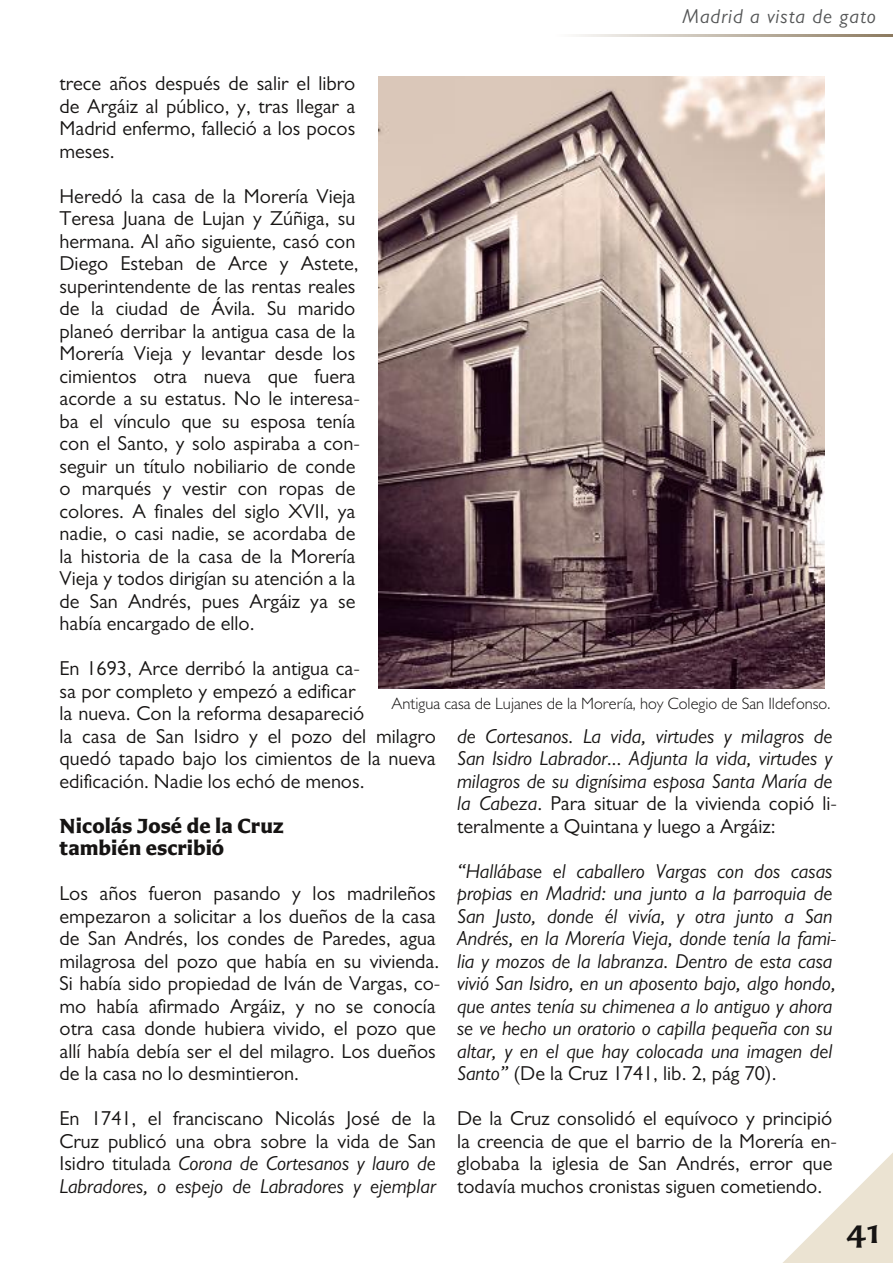
<style>
.page{position:relative;width:893px;height:1263px;background:#fff}
.page>*{position:absolute;margin:0;border:0;box-sizing:border-box;transform-origin:0 0}
.t1{font:600 33px "Carter Sans W01";color:#161413}
.t2{font:700 21px/22.5px "Carter Sans W01";color:#161413}
.t3{font:20.25px/22.5px "Gill Sans";color:#161413}
.t4{font:italic 20.25px/22.5px "Gill Sans";color:#161413}
.t5{font:italic 20.25px "Gill Sans";letter-spacing:.05em;color:#545556}
.t6{font:300 16.5px "Gill Sans";color:#161413}
.s1{font-style:italic}
.s2{font-style:normal}
</style>
<div class="page">
<svg style="left:783px;top:1153px;width:110px;height:110px"></svg>
<svg style="left:576px;top:34px;width:317px;height:2px"></svg>
<img style="left:378px;top:77px;width:447px;height:612px">
<p class="t5" style="left:682px;top:4px;width:195px">Madrid a vista de gato</p>
<p class="t3" style="left:60px;top:72px;width:297px;text-align:justify">trece años después de salir el libro de Argáiz al público, y, tras llegar a Madrid enfermo, falleció a los pocos meses.</p>
<p class="t3" style="left:60px;top:184px;width:302px">Heredó la casa de la Morería Vieja Teresa Juana de Lujan y Zúñiga, su hermana. Al año siguiente, casó con Diego Esteban de Arce y Astete, superintendente de las rentas reales de la ciudad de Ávila. Su marido planeó derribar la antigua casa de la Morería Vieja y levantar desde los cimientos otra nueva que fuera acorde a su estatus. No le interesa&shy;ba el vínculo que su esposa tenía con el Santo, y solo aspiraba a con&shy;seguir un título nobiliario de conde o marqués y vestir con ropas de colores. A finales del siglo XVII, ya nadie, o casi nadie, se acordaba de la historia de la casa de la Morería Vieja y todos dirigían su atención a la de San Andrés, pues Argáiz ya se había encargado de ello.</p>
<p class="t3" style="left:60px;top:657px;width:378px">En 1693, Arce derribó la antigua ca-<br>sa por completo y empezó a edificar<br>la nueva. Con la reforma desapareció<br>la casa de San Isidro y el pozo del milagro quedó tapado bajo los cimientos de la nueva edificación. Nadie los echó de menos.</p>
<p class="t2" style="left:60px;top:814px;width:225px">Nicolás José de la Cruz también escribió</p>
<p class="t3" style="left:60px;top:882px;width:382px">Los años fueron pasando y los madrileños empezaron a solicitar a los dueños de la casa de San Andrés, los condes de Paredes, agua milagrosa del pozo que había en su vivienda.<br>Si había sido propiedad de Iván de Vargas, co&shy;mo había afirmado Argáiz, y no se conocía otra casa donde hubiera vivido, el pozo que allí había debía ser el del milagro. Los dueños de la casa no lo desmintieron.</p>
<p class="t3" style="left:60px;top:1107px;width:378px;text-align:justify">En 1741, el franciscano Nicolás José de la Cruz publicó una obra sobre la vida de San Isidro titulada <span class="s1">Corona de Cortesanos y lauro de Labradores, o espejo de Labradores y ejemplar</span></p>
<p class="t6" style="left:391px;top:693px;width:440px">Antigua casa de Lujanes de la Morería, hoy Colegio de San Ildefonso.</p>
<p class="t4" style="left:457px;top:724px;width:381px">de Cortesanos. La vida, virtudes y milagros de San Isidro Labrador... Adjunta la vida, virtudes y milagros de su dignísima esposa Santa María de la Cabeza<span class="s2">. Para situar de la vivienda copió li&shy;teralmente a Quintana y luego a Argáiz:</span></p>
<p class="t4" style="left:457px;top:859px;width:381px">“Hallábase el caballero Vargas con dos casas propias en Madrid: una junto a la parroquia de San Justo, donde él vivía, y otra junto a San Andrés, en la Morería Vieja, donde tenía la fami&shy;lia y mozos de la labranza. Dentro de esta casa vivió San Isidro, en un aposento bajo, algo hondo, que antes tenía su chimenea a lo antiguo y ahora se ve hecho un oratorio o capilla pequeña con su altar, y en el que hay colocada una imagen del Santo” <span class="s2">(De la Cruz 1741, lib. 2, pág 70).</span></p>
<p class="t3" style="left:457px;top:1107px;width:381px">De la Cruz consolidó el equívoco y principió la creencia de que el barrio de la Morería en&shy;globaba la iglesia de San Andrés, error que todavía muchos cronistas siguen cometiendo.</p>
<h1 class="t1" style="left:846px;top:1210px;width:36px">41</h1>
</div>
